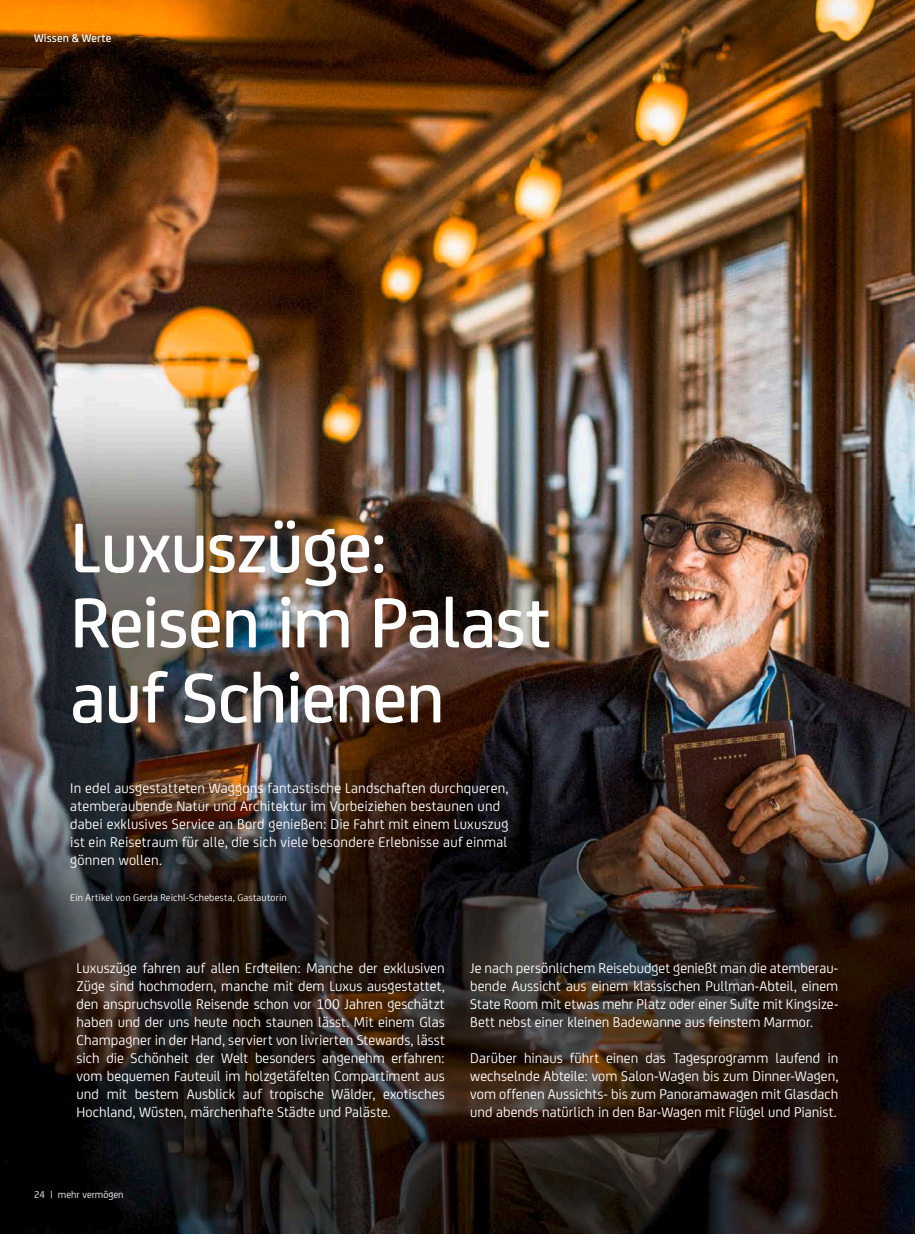
<style>
.page{position:relative;width:915px;height:1234px;background:#fff}
.page>*{position:absolute;margin:0;border:0;box-sizing:border-box;transform-origin:0 0}
.t1{font:500 75px/75px "Uni Credit";letter-spacing:-.015em;color:#fff}
.t2{font:15px/18px "Uni Credit";letter-spacing:.01em;color:#fff;text-align:justify}
.t3{font:500 12px "Uni Credit";letter-spacing:.01em;color:#fff}
.t4{font:10.5px "Uni Credit";letter-spacing:.015em;color:#fff}
</style>
<div class="page">
<img style="left:0;top:0;width:914px;height:1233px">
<p class="t3" style="left:34px;top:29px;width:79px">Wissen &amp; Werte</p>
<h1 class="t1" style="left:70px;top:505px;width:482px">Luxuszüge:<br>Reisen im Palast auf Schienen</h1>
<p class="t2" style="left:70px;top:777px;width:439px;text-align:left">In edel ausgestatteten Waggons fantastische Landschaften durchqueren, atemberaubende Natur und Architektur im Vorbeiziehen bestaunen und dabei exklusives Service an Bord genießen: Die Fahrt mit einem Luxuszug ist ein Reisetraum für alle, die sich viele besondere Erlebnisse auf einmal gönnen wollen.</p>
<p class="t4" style="left:70px;top:889px;width:218px">Ein Artikel von Gerda Reichl-Schebesta, Gastautorin</p>
<p class="t2" style="left:77px;top:957px;width:369px">Luxuszüge fahren auf allen Erdteilen: Manche der exklusiven Züge sind hochmodern, manche mit dem Luxus ausgestattet, den anspruchsvolle Reisende schon vor 100 Jahren geschätzt haben und der uns heute noch staunen lässt. Mit einem Glas Champagner in der Hand, serviert von livrierten Stewards, lässt sich die Schönheit der Welt besonders angenehm erfahren: vom bequemen Fauteuil im holzgetäfelten Compartiment aus und mit bestem Ausblick auf tropische Wälder, exotisches Hochland, Wüsten, märchenhafte Städte und Paläste.</p>
<p class="t2" style="left:470px;top:957px;width:369px">Je nach persönlichem Reisebudget genießt man die atemberau&shy;bende Aussicht aus einem klassischen Pullman-Abteil, einem State Room mit etwas mehr Platz oder einer Suite mit Kingsize-Bett nebst einer kleinen Badewanne aus feinstem Marmor.</p>
<p class="t2" style="left:470px;top:1047px;width:369px">Darüber hinaus führt einen das Tagesprogramm laufend in wechselnde Abteile: vom Salon-Wagen bis zum Dinner-Wagen, vom offenen Aussichts- bis zum Panoramawagen mit Glasdach und abends natürlich in den Bar-Wagen mit Flügel und Pianist.</p>
<p class="t4" style="left:34px;top:1186px;width:91px">24 | mehr vermögen</p>
</div>
